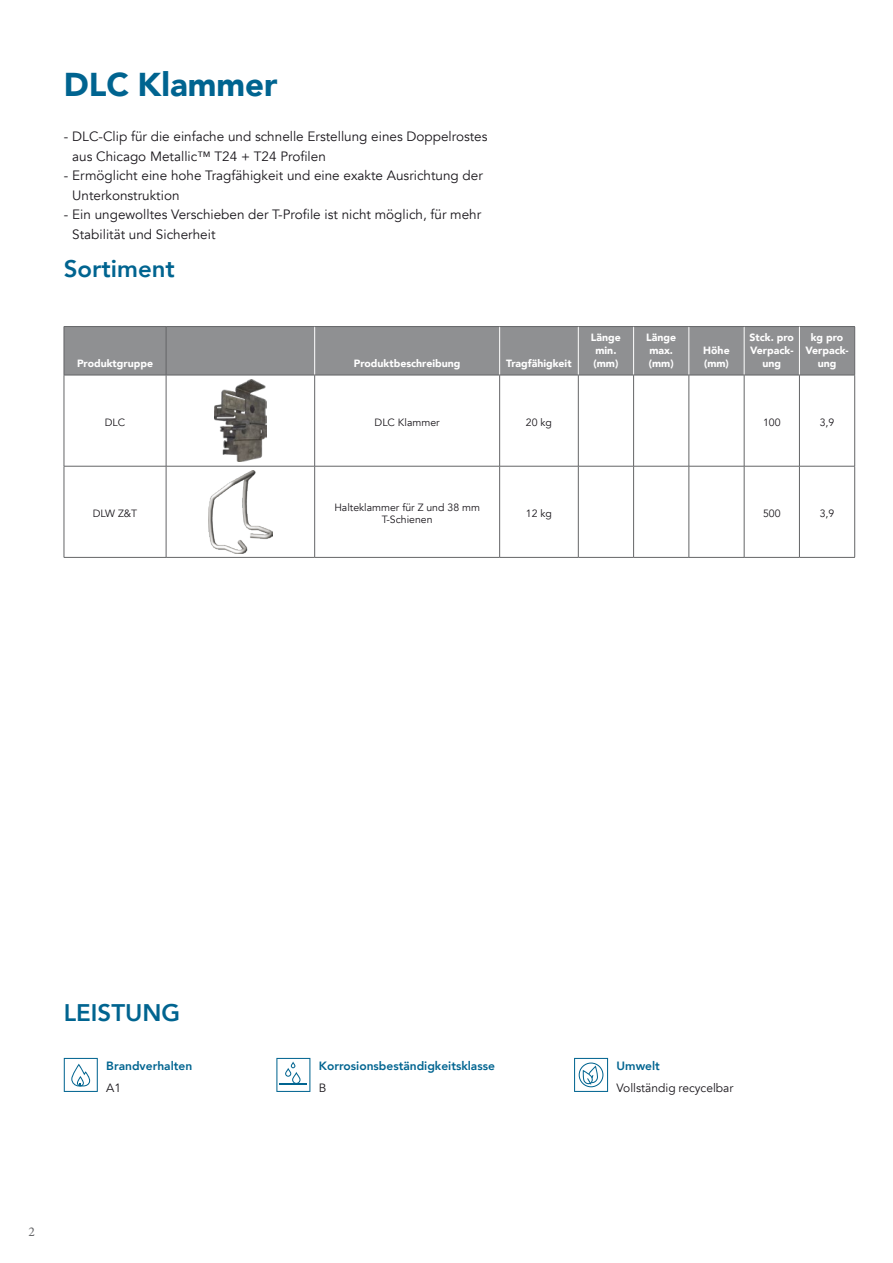
<style>
.page{position:relative;width:893px;height:1263px;background:#fff}
.page>*{position:absolute;margin:0;border:0;box-sizing:border-box;transform-origin:0 0}
.t1{font:900 33px "Avenir";color:#006490}
.t2{font:800 24px "Avenir";color:#006490}
.t3{font:13.5px/19.5px "Avenir";color:#1a171c}
.t4{font:13.5px "Minion Pro";color:#646567}
.t5{font:800 12px "Avenir";color:#006490}
.t6{font:12px "Avenir";color:#1a171c}
.t7{font:900 10.5px/12.6px "Avenir";color:#fff}
.t8{font:10.5px/12.6px "Avenir";color:#1a171c;text-align:center}
</style>
<div class="page">
<div style="left:65px;top:327px;width:789px;height:48px;background:#8f9092"></div>
<hr style="left:64px;top:375px;width:1px;height:91px;background:#646567">
<hr style="left:64px;top:466px;width:1px;height:91px;background:#646567">
<hr style="left:166px;top:375px;width:1px;height:91px;background:#646567">
<hr style="left:166px;top:466px;width:1px;height:91px;background:#646567">
<hr style="left:314px;top:375px;width:1px;height:91px;background:#646567">
<hr style="left:314px;top:466px;width:1px;height:91px;background:#646567">
<hr style="left:499px;top:375px;width:1px;height:91px;background:#646567">
<hr style="left:499px;top:466px;width:1px;height:91px;background:#646567">
<hr style="left:578px;top:375px;width:1px;height:91px;background:#646567">
<hr style="left:633px;top:375px;width:1px;height:91px;background:#646567">
<hr style="left:689px;top:375px;width:1px;height:91px;background:#646567">
<hr style="left:744px;top:375px;width:1px;height:91px;background:#646567">
<hr style="left:799px;top:375px;width:1px;height:91px;background:#646567">
<hr style="left:854px;top:375px;width:1px;height:91px;background:#646567">
<hr style="left:578px;top:466px;width:1px;height:91px;background:#646567">
<hr style="left:633px;top:466px;width:1px;height:91px;background:#646567">
<hr style="left:689px;top:466px;width:1px;height:91px;background:#646567">
<hr style="left:744px;top:466px;width:1px;height:91px;background:#646567">
<hr style="left:799px;top:466px;width:1px;height:91px;background:#646567">
<hr style="left:854px;top:466px;width:1px;height:91px;background:#646567">
<hr style="left:314px;top:327px;width:1px;height:48px;background:#fff">
<hr style="left:499px;top:327px;width:1px;height:48px;background:#fff">
<hr style="left:578px;top:327px;width:1px;height:48px;background:#fff">
<hr style="left:633px;top:327px;width:1px;height:48px;background:#fff">
<hr style="left:689px;top:327px;width:1px;height:48px;background:#fff">
<hr style="left:744px;top:327px;width:1px;height:48px;background:#fff">
<hr style="left:64px;top:557px;width:102px;height:1px;background:#646567">
<hr style="left:166px;top:557px;width:149px;height:1px;background:#646567">
<hr style="left:315px;top:557px;width:185px;height:1px;background:#646567">
<hr style="left:500px;top:557px;width:78px;height:1px;background:#646567">
<hr style="left:578px;top:557px;width:56px;height:1px;background:#646567">
<hr style="left:634px;top:557px;width:55px;height:1px;background:#646567">
<hr style="left:689px;top:557px;width:55px;height:1px;background:#646567">
<hr style="left:744px;top:557px;width:55px;height:1px;background:#646567">
<hr style="left:799px;top:557px;width:56px;height:1px;background:#646567">
<hr style="left:166px;top:327px;width:1px;height:48px;background:#646567">
<hr style="left:64px;top:326px;width:102px;height:1px;background:#646567">
<hr style="left:64px;top:327px;width:1px;height:48px;background:#646567">
<hr style="left:166px;top:326px;width:149px;height:1px;background:#646567">
<hr style="left:315px;top:326px;width:185px;height:1px;background:#646567">
<hr style="left:500px;top:326px;width:78px;height:1px;background:#646567">
<hr style="left:578px;top:326px;width:56px;height:1px;background:#646567">
<hr style="left:634px;top:326px;width:55px;height:1px;background:#646567">
<hr style="left:689px;top:326px;width:55px;height:1px;background:#646567">
<hr style="left:744px;top:326px;width:55px;height:1px;background:#646567">
<hr style="left:799px;top:326px;width:56px;height:1px;background:#646567">
<hr style="left:854px;top:327px;width:1px;height:48px;background:#646567">
<hr style="left:799px;top:327px;width:1px;height:48px;background:#fff">
<hr style="left:64px;top:375px;width:102px;height:1px;background:#646567">
<hr style="left:166px;top:375px;width:149px;height:1px;background:#646567">
<hr style="left:315px;top:375px;width:185px;height:1px;background:#646567">
<hr style="left:500px;top:375px;width:78px;height:1px;background:#646567">
<hr style="left:578px;top:375px;width:56px;height:1px;background:#646567">
<hr style="left:634px;top:375px;width:55px;height:1px;background:#646567">
<hr style="left:689px;top:375px;width:55px;height:1px;background:#646567">
<hr style="left:744px;top:375px;width:55px;height:1px;background:#646567">
<hr style="left:799px;top:375px;width:56px;height:1px;background:#646567">
<hr style="left:64px;top:466px;width:102px;height:1px;background:#646567">
<hr style="left:166px;top:466px;width:149px;height:1px;background:#646567">
<hr style="left:315px;top:466px;width:185px;height:1px;background:#646567">
<hr style="left:500px;top:466px;width:78px;height:1px;background:#646567">
<hr style="left:578px;top:466px;width:56px;height:1px;background:#646567">
<hr style="left:634px;top:466px;width:55px;height:1px;background:#646567">
<hr style="left:689px;top:466px;width:55px;height:1px;background:#646567">
<hr style="left:744px;top:466px;width:55px;height:1px;background:#646567">
<hr style="left:799px;top:466px;width:56px;height:1px;background:#646567">
<img style="left:215px;top:379px;width:51px;height:83px">
<img style="left:209px;top:470px;width:63px;height:83px">
<svg style="left:64px;top:1058px;width:34px;height:34px"></svg>
<svg style="left:276px;top:1058px;width:34px;height:34px"></svg>
<svg style="left:574px;top:1058px;width:34px;height:34px"></svg>
<h1 class="t1" style="left:64px;top:56px;width:215px">DLC Klammer</h1>
<p class="t3" style="left:72px;top:127px;width:417px;text-indent:-9px">- DLC-Clip für die einfache und schnelle Erstellung eines Doppelrostes aus Chicago Metallic™ T24 + T24 Profilen</p>
<p class="t3" style="left:72px;top:166px;width:412px;text-indent:-9px">- Ermöglicht eine hohe Tragfähigkeit und eine exakte Ausrichtung der<br>Unterkonstruktion</p>
<p class="t3" style="left:72px;top:205px;width:410px;text-indent:-9px">- Ein ungewolltes Verschieben der T-Profile ist nicht möglich, für mehr<br>Stabilität und Sicherheit</p>
<h2 class="t2" style="left:64px;top:250px;width:113px">Sortiment</h2>
<p class="t7" style="left:77px;top:356px;width:78px">Produktgruppe</p>
<p class="t7" style="left:354px;top:356px;width:108px">Produktbeschreibung</p>
<p class="t7" style="left:506px;top:356px;width:67px">Tragfähigkeit</p>
<p class="t7" style="left:591px;top:331px;width:31px">Länge min. (mm)</p>
<p class="t7" style="left:646px;top:331px;width:31px">Länge max. (mm)</p>
<p class="t7" style="left:703px;top:344px;width:28px">Höhe (mm)</p>
<p class="t7" style="left:749px;top:331px;width:46px;text-align:center">Stck. pro<br>Verpack&shy;ung</p>
<p class="t7" style="left:805px;top:331px;width:45px;text-align:center">kg pro<br>Verpack&shy;ung</p>
<p class="t8" style="left:105px;top:416px;width:22px">DLC</p>
<p class="t8" style="left:375px;top:416px;width:67px">DLC Klammer</p>
<p class="t8" style="left:526px;top:416px;width:28px">20 kg</p>
<p class="t8" style="left:763px;top:416px;width:19px">100</p>
<p class="t8" style="left:820px;top:416px;width:16px">3,9</p>
<p class="t8" style="left:93px;top:507px;width:46px">DLW Z&amp;T</p>
<p class="t8" style="left:334px;top:501px;width:147px">Halteklammer für Z und 38 mm<br>T-Schienen</p>
<p class="t8" style="left:526px;top:507px;width:28px">12 kg</p>
<p class="t8" style="left:763px;top:507px;width:19px">500</p>
<p class="t8" style="left:820px;top:507px;width:16px">3,9</p>
<h2 class="t2" style="left:64px;top:994px;width:118px">LEISTUNG</h2>
<p class="t5" style="left:106px;top:1056px;width:88px">Brandverhalten</p>
<p class="t6" style="left:106px;top:1081px;width:16px">A1</p>
<p class="t4" style="left:29px;top:1223px;width:8px">2</p>
<p class="t5" style="left:319px;top:1056px;width:177px">Korrosionsbeständigkeitsklasse</p>
<p class="t6" style="left:319px;top:1081px;width:9px">B</p>
<p class="t5" style="left:617px;top:1056px;width:45px">Umwelt</p>
<p class="t6" style="left:617px;top:1081px;width:118px">Vollständig recycelbar</p>
</div>
